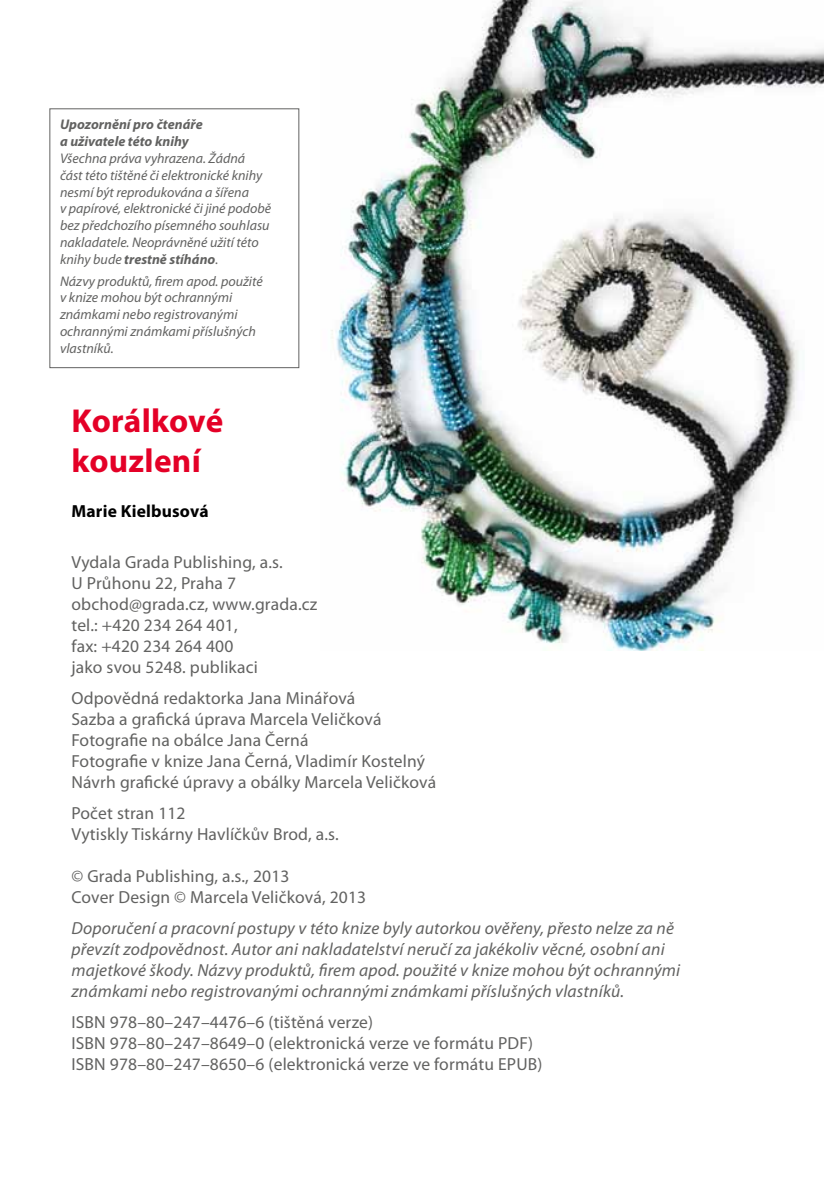
<style>
.page{position:relative;width:824px;height:1191px;background:#fff}
.page>*{position:absolute;margin:0;border:0;box-sizing:border-box;transform-origin:0 0}
.t1{font:700 33.25px/39.9px "Myriad Pro";letter-spacing:.01em;color:#e40027}
.t2{font:17.5px/21px "Myriad Pro";letter-spacing:.01em;color:#626261}
.t3{font:italic 17.5px/21px "Myriad Pro";letter-spacing:.01em;color:#626261}
.t4{font:700 17.5px "Myriad Pro";letter-spacing:.01em;color:#000}
.t5{font:italic 14px/16.8px "Myriad Pro";color:#626261}
.t6{font:italic 700 14px/16.8px "Myriad Pro";color:#626261}
.s1{font-weight:700}
</style>
<div class="page">
<div style="left:50px;top:109px;width:249px;height:259px;border:1px solid #626261"></div>
<img style="left:331px;top:0;width:492px;height:650px">
<p class="t6" style="left:60px;top:117px;width:144px">Upozornění pro čtenáře a uživatele této knihy</p>
<p class="t5" style="left:60px;top:150px;width:213px">Všechna práva vyhrazena. Žádná část této tištěné či elektronické knihy nesmí být reprodukována a šířena<br>v papírové, elektronické či jiné podobě bez předchozího písemného souhlasu nakladatele. Neoprávněné užití této knihy bude <span class="s1">trestně stíháno</span>.</p>
<p class="t5" style="left:60px;top:273px;width:204px">Názvy produktů, firem apod. použité v knize mohou být ochrannými známkami nebo registrovanými ochrannými známkami příslušných vlastníků.</p>
<h1 class="t1" style="left:71px;top:401px;width:153px">Korálkové kouzlení</h1>
<p class="t4" style="left:71px;top:501px;width:139px">Marie Kielbusová</p>
<p class="t2" style="left:71px;top:552px;width:247px">Vydala Grada Publishing, a.s.<br>U Průhonu 22, Praha 7 obchod@grada.cz, www.grada.cz tel.: +420 234 264 401,<br>fax: +420 234 264 400<br>jako svou 5248. publikaci</p>
<p class="t2" style="left:71px;top:688px;width:366px">Odpovědná redaktorka Jana Minářová<br>Sazba a grafická úprava Marcela Veličková Fotografie na obálce Jana Černá<br>Fotografie v knize Jana Černá, Vladimír Kostelný Návrh grafické úpravy a obálky Marcela Veličková</p>
<p class="t2" style="left:71px;top:803px;width:269px">Počet stran 112<br>Vytiskly Tiskárny Havlíčkův Brod, a.s.</p>
<p class="t2" style="left:71px;top:866px;width:296px">© Grada Publishing, a.s., 2013<br>Cover Design © Marcela Veličková, 2013</p>
<p class="t3" style="left:71px;top:918px;width:610px">Doporučení a pracovní postupy v této knize byly autorkou ověřeny, přesto nelze za ně převzít zodpovědnost. Autor ani nakladatelství neručí za jakékoliv věcné, osobní ani majetkové škody. Názvy produktů, firem apod. použité v knize mohou být ochrannými známkami nebo registrovanými ochrannými známkami příslušných vlastníků.</p>
<p class="t2" style="left:71px;top:1012px;width:472px">ISBN 978–80–247–4476–6 (tištěná verze)<br>ISBN 978–80–247–8649–0 (elektronická verze ve formátu PDF)<br>ISBN 978–80–247–8650–6 (elektronická verze ve formátu EPUB)</p>
</div>
